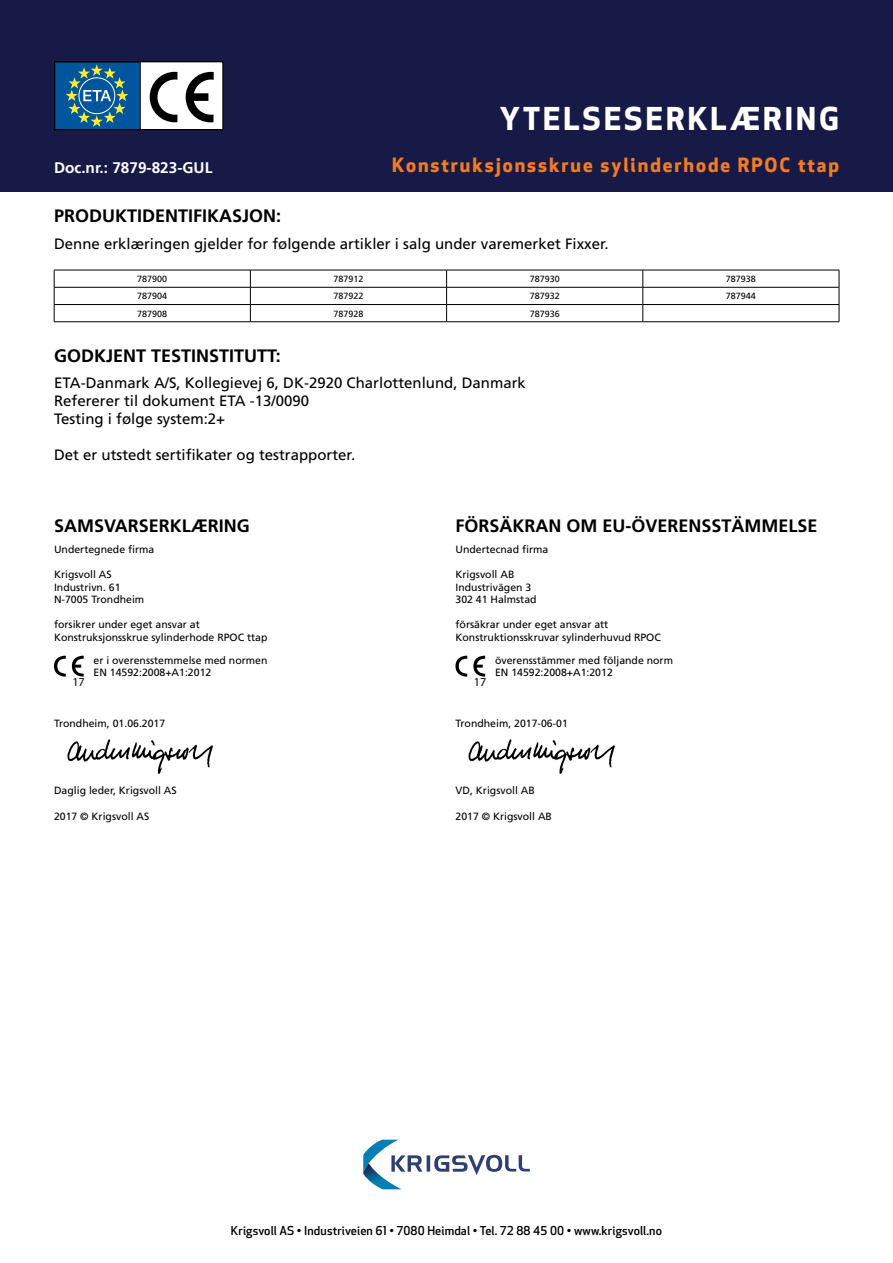
<style>
.page{position:relative;width:893px;height:1263px;background:#fff}
.page>*{position:absolute;margin:0;border:0;box-sizing:border-box;transform-origin:0 0}
.t1{font:30.75px "Apex New PS Bold Proportional";letter-spacing:.1em;color:#fff}
.t2{font:19.2px "Apex New PS Bold Proportional";letter-spacing:.1em;color:#f47b20}
.t3{font:700 18px "Frutiger";color:#000}
.t4{font:700 15.45px "Frutiger";color:#fff}
.t5{font:15px/18px "Frutiger";color:#000}
.t6{font:12.15px "Myriad Pro";color:#000}
.t7{font:12px "Apex New PS Medium Proportional";letter-spacing:.01em;color:#000}
.t8{font:10.5px/12.6px "Frutiger";color:#000}
.t9{font:9px "Frutiger";color:#000}
</style>
<div class="page">
<div style="left:0;top:0;width:893px;height:191px;background:#171a46"></div>
<svg style="left:363px;top:1140px;width:167px;height:49px"></svg>
<div style="left:140px;top:62px;width:83px;height:68px;background:#fff"></div>
<div style="left:55px;top:62px;width:85px;height:68px;background:#00569d"></div>
<div style="left:54px;top:61px;width:87px;height:69px;border:1px solid #000"></div>
<div style="left:54px;top:61px;width:169px;height:69px;border:1px solid #000"></div>
<svg style="left:66px;top:64px;width:62px;height:63px"></svg>
<div style="left:78px;top:77px;width:37px;height:37px;border:1px solid #fff;border-radius:50%"></div>
<svg style="left:186px;top:72px;width:28px;height:50px"></svg>
<svg style="left:150px;top:72px;width:27px;height:50px"></svg>
<hr style="left:54px;top:270px;width:196px;height:1px;background:#000">
<hr style="left:250px;top:270px;width:197px;height:1px;background:#000">
<hr style="left:447px;top:270px;width:196px;height:1px;background:#000">
<hr style="left:643px;top:270px;width:196px;height:1px;background:#000">
<hr style="left:54px;top:287px;width:196px;height:1px;background:#000">
<hr style="left:250px;top:287px;width:197px;height:1px;background:#000">
<hr style="left:447px;top:287px;width:196px;height:1px;background:#000">
<hr style="left:643px;top:287px;width:196px;height:1px;background:#000">
<hr style="left:54px;top:304px;width:196px;height:1px;background:#000">
<svg style="left:54px;top:270px;width:1px;height:51px"></svg>
<hr style="left:250px;top:304px;width:197px;height:1px;background:#000">
<svg style="left:250px;top:270px;width:1px;height:51px"></svg>
<hr style="left:447px;top:304px;width:196px;height:1px;background:#000">
<svg style="left:446px;top:270px;width:1px;height:51px"></svg>
<hr style="left:643px;top:304px;width:196px;height:1px;background:#000">
<svg style="left:643px;top:270px;width:1px;height:51px"></svg>
<svg style="left:839px;top:270px;width:1px;height:52px"></svg>
<hr style="left:54px;top:321px;width:196px;height:1px;background:#000">
<hr style="left:250px;top:321px;width:197px;height:1px;background:#000">
<hr style="left:447px;top:321px;width:196px;height:1px;background:#000">
<hr style="left:643px;top:321px;width:196px;height:1px;background:#000">
<svg style="left:72px;top:656px;width:12px;height:21px"></svg>
<svg style="left:54px;top:656px;width:12px;height:21px"></svg>
<img style="left:67px;top:739px;width:146px;height:35px">
<svg style="left:473px;top:656px;width:12px;height:21px"></svg>
<svg style="left:455px;top:656px;width:12px;height:21px"></svg>
<img style="left:468px;top:739px;width:147px;height:35px">
<h1 class="t1" style="left:500px;top:101px;width:341px">YTELSESERKLÆRING</h1>
<h3 class="t4" style="left:54px;top:159px;width:160px">Doc.nr.: 7879-823-GUL</h3>
<h2 class="t2" style="left:392px;top:154px;width:448px">Konstruksjonsskrue sylinderhode RPOC ttap</h2>
<h3 class="t3" style="left:54px;top:206px;width:229px">PRODUKTIDENTIFIKASJON:</h3>
<h3 class="t5" style="left:54px;top:235px;width:556px">Denne erklæringen gjelder for følgende artikler i salg under varemerket Fixxer.</h3>
<p class="t9" style="left:137px;top:274px;width:31px">787900</p>
<p class="t9" style="left:333px;top:274px;width:31px">787912</p>
<p class="t9" style="left:530px;top:274px;width:31px">787930</p>
<p class="t9" style="left:726px;top:274px;width:31px">787938</p>
<p class="t9" style="left:137px;top:291px;width:31px">787904</p>
<p class="t9" style="left:333px;top:291px;width:31px">787922</p>
<p class="t9" style="left:530px;top:291px;width:31px">787932</p>
<p class="t9" style="left:726px;top:291px;width:31px">787944</p>
<p class="t9" style="left:137px;top:308px;width:31px">787908</p>
<p class="t9" style="left:333px;top:308px;width:31px">787928</p>
<p class="t9" style="left:530px;top:308px;width:31px">787936</p>
<h3 class="t3" style="left:54px;top:345px;width:228px">GODKJENT TESTINSTITUTT:</h3>
<h3 class="t5" style="left:54px;top:374px;width:473px">ETA-Danmark A/S, Kollegievej 6, DK-2920 Charlottenlund, Danmark<br>Refererer til dokument ETA -13/0090<br>Testing i følge system:2+</h3>
<h3 class="t5" style="left:54px;top:446px;width:303px">Det er utstedt sertifikater og testrapporter.</h3>
<h3 class="t3" style="left:54px;top:515px;width:197px">SAMSVARSERKLÆRING</h3>
<p class="t8" style="left:54px;top:543px;width:102px">Undertegnede firma</p>
<p class="t8" style="left:54px;top:568px;width:92px">Krigsvoll AS<br>Industrivn. 61<br>N-7005 Trondheim</p>
<p class="t8" style="left:54px;top:618px;width:215px">forsikrer under eget ansvar at<br>Konstruksjonsskrue sylinderhode RPOC ttap</p>
<p class="t6" style="left:72px;top:674px;width:14px">17</p>
<p class="t8" style="left:94px;top:654px;width:175px">er i overensstemmelse med normen<br>EN 14592:2008+A1:2012</p>
<h3 class="t3" style="left:455px;top:515px;width:364px">FÖRSÄKRAN OM EU-ÖVERENSSTÄMMELSE</h3>
<p class="t8" style="left:455px;top:543px;width:94px">Undertecnad firma</p>
<p class="t8" style="left:455px;top:568px;width:83px">Krigsvoll AB<br>Industrivägen 3<br>302 41 Halmstad</p>
<p class="t8" style="left:455px;top:618px;width:207px">försäkrar under eget ansvar att<br>Konstruktionsskruvar sylinderhuvud RPOC</p>
<p class="t6" style="left:474px;top:674px;width:14px">17</p>
<p class="t8" style="left:495px;top:654px;width:179px">överensstämmer med följande norm<br>EN 14592:2008+A1:2012</p>
<p class="t8" style="left:54px;top:717px;width:113px">Trondheim, 01.06.2017</p>
<p class="t8" style="left:455px;top:717px;width:114px">Trondheim, 2017-06-01</p>
<p class="t8" style="left:54px;top:784px;width:124px">Daglig leder, Krigsvoll AS</p>
<p class="t8" style="left:54px;top:810px;width:97px">2017 © Krigsvoll AS</p>
<p class="t8" style="left:455px;top:784px;width:81px">VD, Krigsvoll AB</p>
<p class="t8" style="left:455px;top:810px;width:98px">2017 © Krigsvoll AB</p>
<p class="t7" style="left:231px;top:1224px;width:432px">Krigsvoll AS • Industriveien 61 • 7080 Heimdal • Tel. 72 88 45 00 • www.krigsvoll.no</p>
</div>
